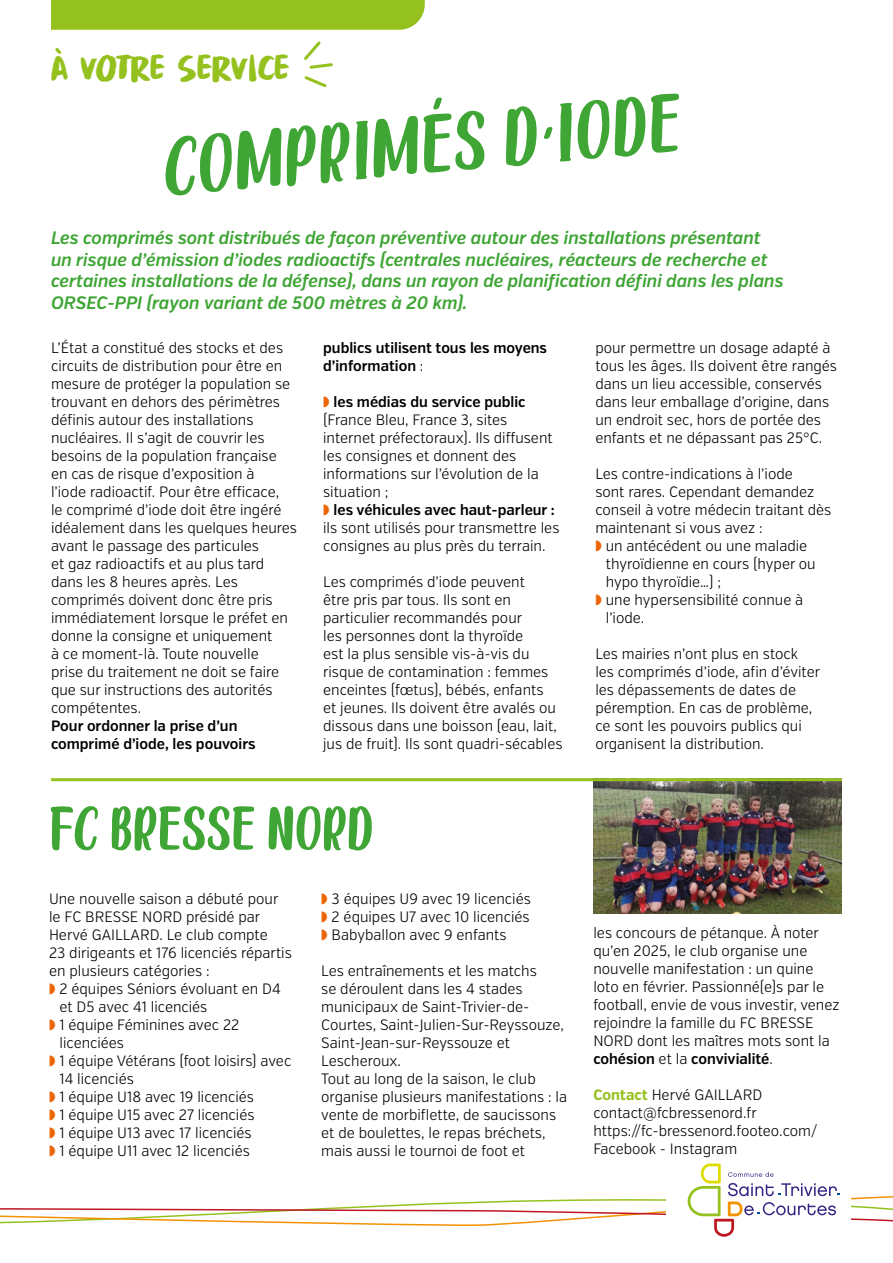
<style>
.page{position:relative;width:893px;height:1263px;background:#fff}
.page>*{position:absolute;margin:0;border:0;box-sizing:border-box;transform-origin:0 0}
.t1{font:78px "Chocolate DRINK DEMO";color:#3fa535}
.t2{font:58.5px "Chocolate DRINK DEMO";color:#3fa535}
.t3{font:39px "Downhill Dive DEMO";letter-spacing:-.025em;color:#95c11f}
.t4{font:italic 600 18px/21.6px "Verb Cond";color:#3fa535}
.t5{font:300 15px/18px "Verb Cond";color:#000}
.t6{font:600 15px/18px "Verb Cond";color:#000}
.s1{font-weight:300}
.s2{color:#ec6608}
.s3{font-weight:600}
.s4{font-weight:700;color:#95c11f}
</style>
<div class="page">
<img style="left:593px;top:781px;width:249px;height:132px">
<svg style="left:0;top:1163px;width:893px;height:74px"></svg>
<div style="left:51px;top:0;width:374px;height:30px;background:#95c11f"></div>
<svg style="left:304px;top:41px;width:29px;height:47px"></svg>
<hr style="left:51px;top:778px;width:791px;height:3px;background:#95c11f">
<h3 class="t3" style="left:51px;top:46px;width:240px">à votre service</h3>
<h1 class="t1" style="left:156px;top:120px;width:521px;rotate:-5deg">COMPRIMÉS D’IODE</h1>
<p class="t4" style="left:51px;top:227px;width:734px">Les comprimés sont distribués de façon préventive autour des installations présentant un risque d’émission d’iodes radioactifs (centrales nucléaires, réacteurs de recherche et certaines installations de la défense), dans un rayon de planification défini dans les plans ORSEC-PPI (rayon variant de 500 mètres à 20 km).</p>
<p class="t5" style="left:51px;top:339px;width:247px">L’État a constitué des stocks et des circuits de distribution pour être en mesure de protéger la population se trouvant en dehors des périmètres définis autour des installations nucléaires. Il s’agit de couvrir les besoins de la population française<br>en cas de risque d’exposition à<br>l’iode radioactif. Pour être efficace,<br>le comprimé d’iode doit être ingéré idéalement dans les quelques heures avant le passage des particules<br>et gaz radioactifs et au plus tard dans les 8 heures après. Les comprimés doivent donc être pris immédiatement lorsque le préfet en donne la consigne et uniquement<br>à ce moment-là. Toute nouvelle<br>prise du traitement ne doit se faire que sur instructions des autorités compétentes.</p>
<p class="t6" style="left:51px;top:717px;width:206px">Pour ordonner la prise d’un comprimé d’iode, les pouvoirs</p>
<p class="t6" style="left:323px;top:339px;width:225px">publics utilisent tous les moyens d’information <span class="s1">:</span></p>
<p class="t5" style="left:323px;top:393px;width:238px"><span class="s2">◗</span> <span class="s3">les médias du service public </span>(France Bleu, France 3, sites internet préfectoraux). Ils diffusent les consignes et donnent des informations sur l’évolution de la situation ;<br><span class="s2">◗</span> <span class="s3">les véhicules avec haut-parleur : </span>ils sont utilisés pour transmettre les consignes au plus près du terrain.</p>
<p class="t5" style="left:323px;top:573px;width:241px">Les comprimés d’iode peuvent<br>être pris par tous. Ils sont en particulier recommandés pour<br>les personnes dont la thyroïde<br>est la plus sensible vis-à-vis du risque de contamination : femmes enceintes (fœtus), bébés, enfants<br>et jeunes. Ils doivent être avalés ou dissous dans une boisson (eau, lait, jus de fruit). Ils sont quadri-sécables</p>
<h2 class="t2" style="left:49px;top:793px;width:326px">FC BRESSE NORD</h2>
<p class="t5" style="left:49px;top:890px;width:231px">Une nouvelle saison a débuté pour</p>
<p class="t5" style="left:49px;top:908px;width:213px">le FC BRESSE NORD présidé par</p>
<p class="t5" style="left:49px;top:926px;width:220px">Hervé GAILLARD. Le club compte</p>
<p class="t5" style="left:49px;top:944px;width:244px">23 dirigeants et 176 licenciés répartis</p>
<p class="t5" style="left:49px;top:962px;width:162px">en plusieurs catégories :</p>
<p class="t5" style="left:49px;top:980px;width:233px"><span class="s2">◗</span> 2 équipes Séniors évoluant en D4</p>
<p class="t5" style="left:59px;top:998px;width:149px">et D5 avec 41 licenciés</p>
<p class="t5" style="left:49px;top:1016px;width:192px"><span class="s2">◗</span> 1 équipe Féminines avec 22</p>
<p class="t5" style="left:59px;top:1034px;width:66px">licenciées</p>
<p class="t5" style="left:49px;top:1052px;width:244px"><span class="s2">◗</span> 1 équipe Vétérans (foot loisirs) avec</p>
<p class="t5" style="left:59px;top:1070px;width:76px">14 licenciés</p>
<p class="t5" style="left:49px;top:1088px;width:206px"><span class="s2">◗</span> 1 équipe U18 avec 19 licenciés</p>
<p class="t5" style="left:49px;top:1106px;width:207px"><span class="s2">◗</span> 1 équipe U15 avec 27 licenciés</p>
<p class="t5" style="left:49px;top:1124px;width:204px"><span class="s2">◗</span> 1 équipe U13 avec 17 licenciés</p>
<p class="t5" style="left:49px;top:1142px;width:202px"><span class="s2">◗</span> 1 équipe U11 avec 12 licenciés</p>
<p class="t5" style="left:321px;top:890px;width:211px;text-align:justify"><span class="s2">◗</span> 3 équipes U9 avec 19 licenciés <span class="s2">◗</span> 2 équipes U7 avec 10 licenciés <span class="s2">◗</span> Babyballon avec 9 enfants</p>
<p class="t5" style="left:321px;top:962px;width:247px">Les entraînements et les matchs<br>se déroulent dans les 4 stades municipaux de Saint-Trivier-de-<br>Courtes, Saint-Julien-Sur-Reyssouze,<br>Saint-Jean-sur-Reyssouze et<br>Lescheroux.<br>Tout au long de la saison, le club organise plusieurs manifestations : la vente de morbiflette, de saucissons et de boulettes, le repas bréchets, mais aussi le tournoi de foot et</p>
<p class="t5" style="left:595px;top:339px;width:243px">pour permettre un dosage adapté à tous les âges. Ils doivent être rangés dans un lieu accessible, conservés dans leur emballage d’origine, dans un endroit sec, hors de portée des enfants et ne dépassant pas 25°C.</p>
<p class="t5" style="left:595px;top:465px;width:238px">Les contre-indications à l’iode<br>sont rares. Cependant demandez conseil à votre médecin traitant dès maintenant si vous avez :<br><span class="s2">◗</span> un antécédent ou une maladie</p>
<p class="t5" style="left:606px;top:555px;width:211px">thyroïdienne en cours (hyper ou</p>
<p class="t5" style="left:606px;top:573px;width:117px">hypo thyroïdie…) ;</p>
<p class="t5" style="left:595px;top:591px;width:209px"><span class="s2">◗</span> une hypersensibilité connue à</p>
<p class="t5" style="left:606px;top:609px;width:40px">l’iode.</p>
<p class="t5" style="left:595px;top:645px;width:226px">Les mairies n’ont plus en stock les comprimés d’iode, afin d’éviter les dépassements de dates de péremption. En cas de problème, ce sont les pouvoirs publics qui organisent la distribution.</p>
<p class="t5" style="left:593px;top:924px;width:248px">les concours de pétanque. À noter qu’en 2025, le club organise une nouvelle manifestation : un quine loto en février. Passionné(e)s par le football, envie de vous investir, venez rejoindre la famille du FC BRESSE NORD dont les maîtres mots sont la <span class="s3">cohésion</span> et la <span class="s3">convivialité</span>.</p>
<p class="t5" style="left:593px;top:1086px;width:225px"><span class="s4">Contact</span> Hervé GAILLARD contact@fcbressenord.fr https://fc-bressenord.footeo.com/<br>Facebook - Instagram</p>
</div>
